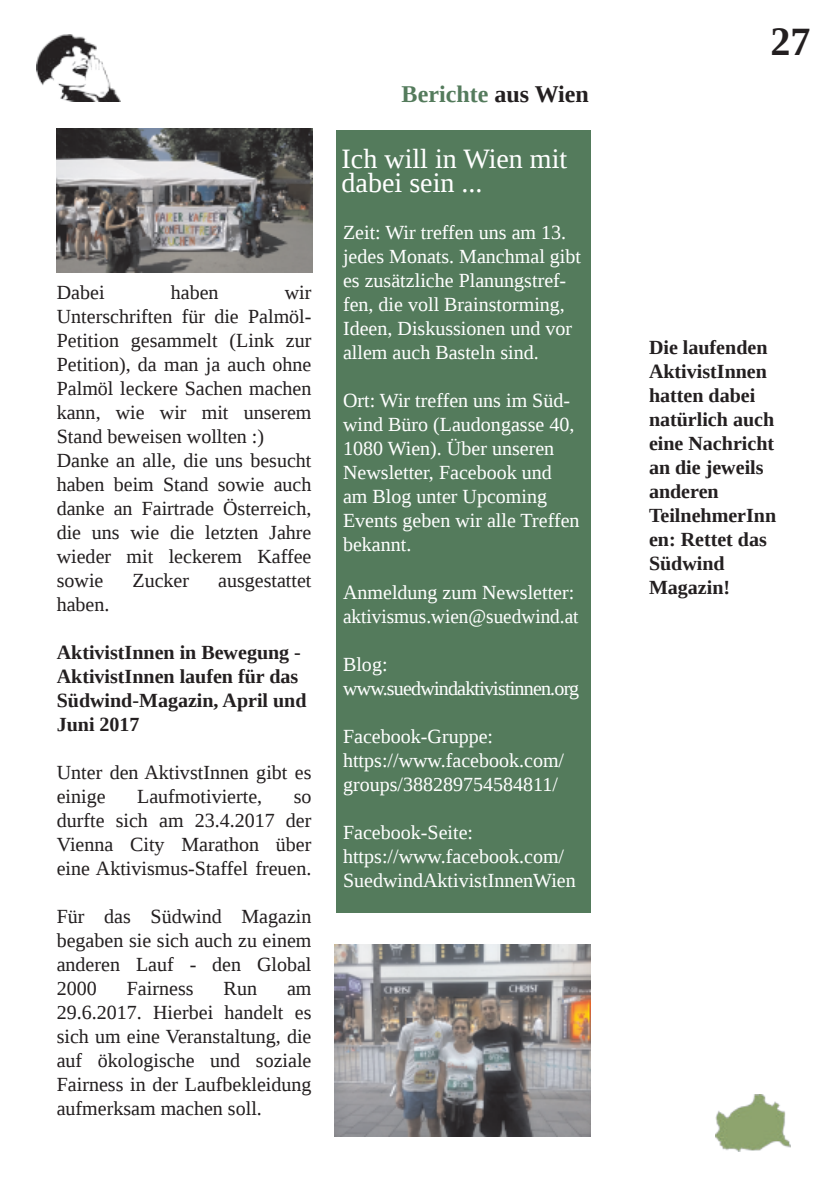
<style>
.page{position:relative;width:840px;height:1191px;background:#fff}
.page>*{position:absolute;margin:0;border:0;box-sizing:border-box;transform-origin:0 0}
.t1{font:700 40px "Liberation Serif";color:#231f20}
.t2{font:28px/24px "Liberation Serif";color:#fff}
.t3{font:700 24px "Liberation Serif";color:#547b5c}
.t4{font:20px/24px "Liberation Serif";color:#231f20;text-align:justify}
.t5{font:20px/24px "Liberation Serif";color:#fff}
.t6{font:700 20px/24px "Liberation Serif";color:#231f20}
.t7{font:20px/24px "Liberation Serif";letter-spacing:-.04em;color:#fff}
.s1{color:#231f20}
</style>
<div class="page">
<img style="left:57px;top:128px;width:255px;height:144px">
<div style="left:335px;top:130px;width:255px;height:783px;background:#547b5c"></div>
<img style="left:37px;top:34px;width:84px;height:68px">
<img style="left:715px;top:1094px;width:74px;height:57px">
<img style="left:334px;top:944px;width:255px;height:192px">
<p class="t4" style="left:57px;top:280px;width:49px">Dabei</p>
<p class="t4" style="left:171px;top:280px;width:49px">haben</p>
<p class="t4" style="left:57px;top:280px;width:256px;text-align:left;text-indent:228px">wir<br>Unterschriften für die Palmöl-<br>Petition gesammelt (Link zur<br>Petition), da man ja auch ohne<br>Palmöl leckere Sachen machen kann, wie wir mit unserem<br>Stand beweisen wollten :)<br>Danke an alle, die uns besucht haben beim Stand sowie auch danke an Fairtrade Österreich, die uns wie die letzten Jahre wieder mit leckerem Kaffee sowie</p>
<p class="t4" style="left:132px;top:568px;width:58px">Zucker</p>
<p class="t4" style="left:218px;top:568px;width:95px">ausgestattet</p>
<p class="t4" style="left:57px;top:592px;width:54px">haben.</p>
<p class="t6" style="left:57px;top:640px;width:251px">AktivistInnen in Bewegung -<br>AktivistInnen laufen für das<br>Südwind-Magazin, April und<br>Juni 2017</p>
<p class="t4" style="left:57px;top:760px;width:256px">Unter den AktivstInnen gibt es einige</p>
<p class="t4" style="left:137px;top:784px;width:126px">Laufmotivierte,</p>
<p class="t4" style="left:57px;top:784px;width:256px;text-indent:237px">so durfte sich am 23.4.2017 der Vienna City Marathon über eine Aktivismus-Staffel freuen.</p>
<p class="t4" style="left:57px;top:904px;width:256px">Für das Südwind Magazin begaben sie sich auch zu einem anderen Lauf - den Global 2000</p>
<p class="t4" style="left:127px;top:976px;width:68px">Fairness</p>
<p class="t4" style="left:223px;top:976px;width:35px">Run</p>
<p class="t4" style="left:57px;top:976px;width:256px;text-indent:230px">am 29.6.2017. Hierbei handelt es sich um eine Veranstaltung, die auf ökologische und soziale Fairness in der Laufbekleidung aufmerksam machen soll.</p>
<p class="t3" style="left:401px;top:80px;width:189px">Berichte <span class="s1">aus Wien</span></p>
<h2 class="t2" style="left:341px;top:146px;width:227px">Ich will in Wien mit dabei sein ...</h2>
<p class="t5" style="left:343px;top:220px;width:239px">Zeit: Wir treffen uns am 13. jedes Monats. Manchmal gibt es zusätzliche Planungstref&shy;fen, die voll Brainstorming,<br>Ideen, Diskussionen und vor allem auch Basteln sind.</p>
<p class="t5" style="left:343px;top:388px;width:238px">Ort: Wir treffen uns im Süd&shy;wind Büro (Laudongasse 40,<br>1080 Wien). Über unseren<br>Newsletter, Facebook und am Blog unter Upcoming<br>Events geben wir alle Treffen bekannt.</p>
<p class="t5" style="left:343px;top:580px;width:237px">Anmeldung zum Newsletter: aktivismus.wien@suedwind.at</p>
<p class="t7" style="left:343px;top:652px;width:237px">Blog: www.suedwindaktivistinnen.org</p>
<p class="t5" style="left:343px;top:724px;width:222px">Facebook-Gruppe: https://www.facebook.com/ groups/388289754584811/</p>
<p class="t5" style="left:343px;top:820px;width:234px">Facebook-Seite: https://www.facebook.com/<br>SuedwindAktivistInnenWien</p>
<h1 class="t1" style="left:770px;top:19px;width:41px">27</h1>
<p class="t6" style="left:648px;top:336px;width:129px">Die laufenden<br>AktivistInnen hatten dabei natürlich auch eine Nachricht an die jeweils anderen<br>TeilnehmerInn en: Rettet das<br>Südwind<br>Magazin!</p>
</div>
